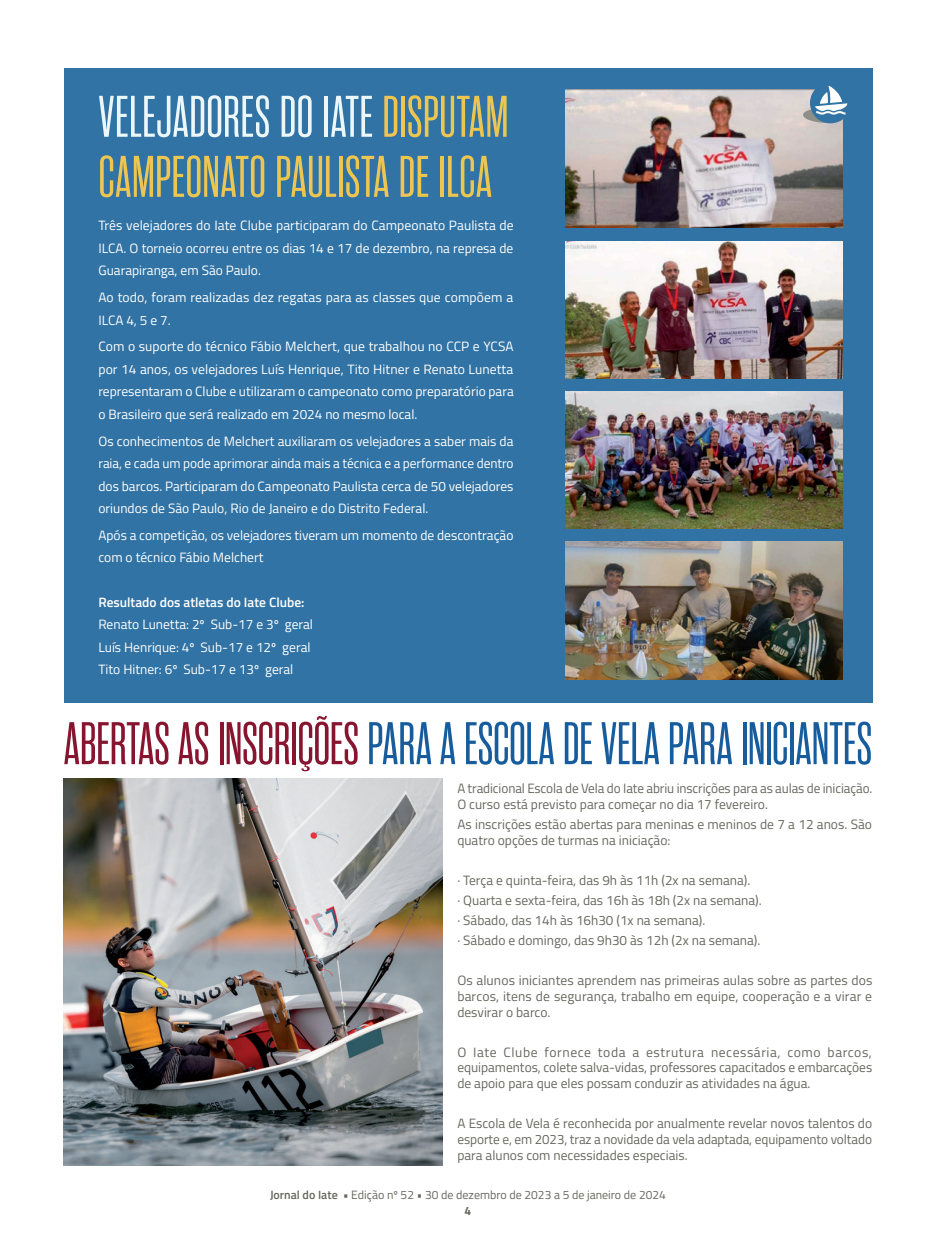
<style>
.page{position:relative;width:936px;height:1234px;background:#fff}
.page>*{position:absolute;margin:0;border:0;box-sizing:border-box;transform-origin:0 0}
.t1{font:60px "Rama Gothic M";letter-spacing:-.005em;color:#175d9e}
.t2{font:58.5px/60px "Rama Gothic M";letter-spacing:.005em;color:#edc551}
.t3{font:13.5px/22.5px "Titillium Web";color:#fff;text-align:justify}
.t4{font:13.5px/15.8px "Titillium Web";color:#686860}
.t5{font:600 13.5px "Titillium Web";color:#fff}
.t6{font:12px/16.2px "Titillium Web";color:#686860;text-align:center}
.s1{color:#ebf7f9}
.s2{color:#881530}
.s3{font-weight:600}
.s4{font-weight:700}
</style>
<div class="page">
<div style="left:64px;top:68px;width:808px;height:634px;background:#3173a4"></div>
<img style="left:64px;top:778px;width:378px;height:387px">
<img style="left:566px;top:541px;width:276px;height:138px">
<img style="left:566px;top:241px;width:276px;height:137px">
<img style="left:566px;top:391px;width:276px;height:138px">
<img style="left:566px;top:90px;width:276px;height:137px">
<svg style="left:800px;top:86px;width:47px;height:37px"></svg>
<h2 class="t2" style="left:98px;top:88px;width:412px"><span class="s1">VELEJADORES DO IATE</span> DISPUTAM<br>CAMPEONATO PAULISTA DE ILCA</h2>
<p class="t3" style="left:98px;top:213px;width:417px">Três velejadores do Iate Clube participaram do Campeonato Paulista de ILCA. O torneio ocorreu entre os dias 14 e 17 de dezembro, na represa de Guarapiranga, em São Paulo.</p>
<p class="t3" style="left:98px;top:285px;width:416px">Ao todo, foram realizadas dez regatas para as classes que compõem a<br>ILCA 4, 5 e 7.</p>
<p class="t3" style="left:98px;top:334px;width:417px">Com o suporte do técnico Fábio Melchert, que trabalhou no CCP e YCSA por 14 anos, os velejadores Luís Henrique, Tito Hitner e Renato Lunetta representaram o Clube e utilizaram o campeonato como preparatório para o Brasileiro que será realizado em 2024 no mesmo local.</p>
<p class="t3" style="left:98px;top:429px;width:416px">Os conhecimentos de Melchert auxiliaram os velejadores a saber mais da raia, e cada um pode aprimorar ainda mais a técnica e a performance dentro dos barcos. Participaram do Campeonato Paulista cerca de 50 velejadores oriundos de São Paulo, Rio de Janeiro e do Distrito Federal.</p>
<p class="t3" style="left:98px;top:523px;width:416px">Após a competição, os velejadores tiveram um momento de descontração com o técnico Fábio Melchert</p>
<p class="t5" style="left:98px;top:592px;width:207px">Resultado dos atletas do Iate Clube:</p>
<p class="t3" style="left:98px;top:612px;width:216px;text-align:left">Renato Lunetta: 2º Sub-17 e 3º geral<br>Luís Henrique: 4º Sub-17 e 12º geral<br>Tito Hitner: 6º Sub-17 e 13º geral</p>
<h1 class="t1" style="left:64px;top:713px;width:809px"><span class="s2">ABERTAS AS INSCRIÇÕES</span> PARA A ESCOLA DE VELA PARA INICIANTES</h1>
<p class="t4" style="left:457px;top:780px;width:416px">A tradicional Escola de Vela do Iate abriu inscrições para as aulas de iniciação.<br>O curso está previsto para começar no dia 17 fevereiro.</p>
<p class="t4" style="left:457px;top:815px;width:416px">As inscrições estão abertas para meninas e meninos de 7 a 12 anos. São quatro opções de turmas na iniciação:</p>
<p class="t4" style="left:457px;top:869px;width:306px;line-height:20px">· Terça e quinta-feira, das 9h às 11h (2x na semana).<br>· Quarta e sexta-feira, das 16h às 18h (2x na semana). · Sábado, das 14h às 16h30 (1x na semana).<br>· Sábado e domingo, das 9h30 às 12h (2x na semana).</p>
<p class="t4" style="left:457px;top:971px;width:416px;text-align:justify">Os alunos iniciantes aprendem nas primeiras aulas sobre as partes dos barcos, itens de segurança, trabalho em equipe, cooperação e a virar e desvirar o barco.</p>
<p class="t4" style="left:457px;top:1043px;width:416px;text-align:justify">O Iate Clube fornece toda a estrutura necessária, como barcos, equipamentos, colete salva-vidas, professores capacitados e embarcações de apoio para que eles possam conduzir as atividades na água.</p>
<p class="t4" style="left:457px;top:1114px;width:416px;text-align:justify">A Escola de Vela é reconhecida por anualmente revelar novos talentos do esporte e, em 2023, traz a novidade da vela adaptada, equipamento voltado para alunos com necessidades especiais.</p>
<p class="t6" style="left:270px;top:1185px;width:397px"><span class="s3">Jornal do Iate •</span> Edição nº 52 • 30 de dezembro de 2023 a 5 de janeiro de 2024<br><span class="s4">4</span></p>
</div>
